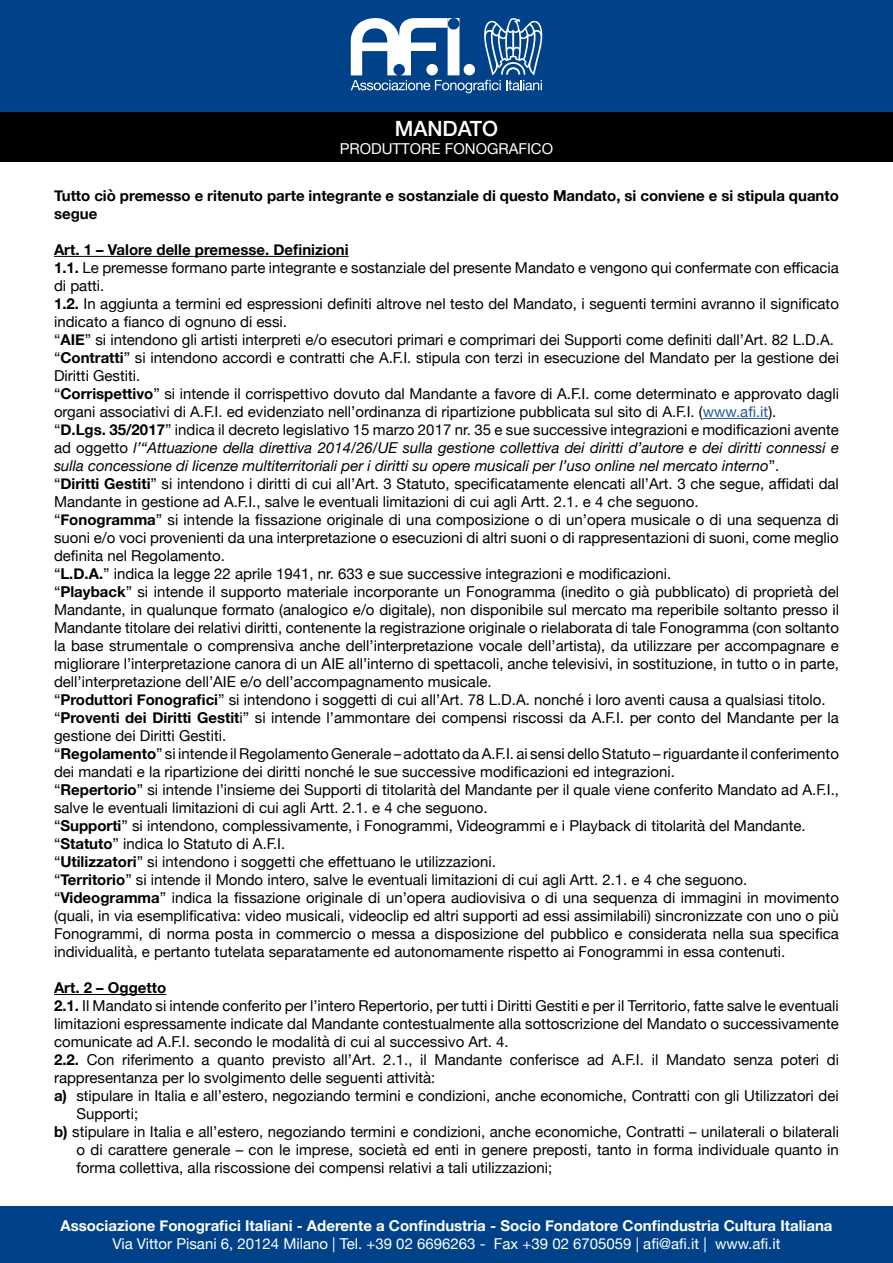
<style>
.page{position:relative;width:893px;height:1263px;background:#fff}
.page>*{position:absolute;margin:0;border:0;box-sizing:border-box;transform-origin:0 0}
.t1{font:500 21px "Helvetica Neue";color:#fff}
.t2{font:15px/18px "Helvetica Neue";color:#000}
.t3{font:15px "Helvetica Neue";color:#fff}
.t4{font:700 15px/18px "Helvetica Neue";color:#000}
.t5{font:700 15px "Helvetica Neue";color:#fff}
.s1{font-weight:700}
.s2{color:#275b9b}
.s3{font-style:italic}
.s4{color:#fff}
</style>
<div class="page">
<hr style="left:54px;top:256px;width:295px;height:1px;background:#000">
<hr style="left:703px;top:418px;width:65px;height:1px;background:#275b9b">
<hr style="left:54px;top:994px;width:112px;height:1px;background:#000">
<div style="left:0;top:1207px;width:893px;height:56px;background:#004289"></div>
<div style="left:0;top:106px;width:893px;height:56px;background:#000"></div>
<div style="left:0;top:0;width:893px;height:111px;background:#004289"></div>
<svg style="left:351px;top:18px;width:192px;height:75px"></svg>
<h1 class="t1" style="left:395px;top:115px;width:105px">MANDATO</h1>
<p class="t3" style="left:340px;top:139px;width:215px">PRODUTTORE FONOGRAFICO</p>
<p class="t4" style="left:54px;top:186px;width:786px">Tutto ciò premesso e ritenuto parte integrante e sostanziale di questo Mandato, si conviene e si stipula quanto segue</p>
<p class="t2" style="left:54px;top:240px;width:786px"><span class="s1">Art. 1 – Valore delle premesse. Definizioni<br>1.1.</span> Le premesse formano parte integrante e sostanziale del presente Mandato e vengono qui confermate con efficacia di patti.<br><span class="s1">1.2.</span> In aggiunta a termini ed espressioni definiti altrove nel testo del Mandato, i seguenti termini avranno il significato indicato a fianco di ognuno di essi.<br>“<span class="s1">AIE</span>” si intendono gli artisti interpreti e/o esecutori primari e comprimari dei Supporti come definiti dall’Art. 82 L.D.A. “<span class="s1">Contratti</span>” si intendono accordi e contratti che A.F.I. stipula con terzi in esecuzione del Mandato per la gestione dei Diritti Gestiti.<br>“<span class="s1">Corrispettivo</span>” si intende il corrispettivo dovuto dal Mandante a favore di A.F.I. come determinato e approvato dagli organi associativi di A.F.I. ed evidenziato nell’ordinanza di ripartizione pubblicata sul sito di A.F.I. (<span class="s2">www.afi.it</span>).<br>“<span class="s1">D.Lgs. 35/2017</span>” indica il decreto legislativo 15 marzo 2017 nr. 35 e sue successive integrazioni e modificazioni avente ad oggetto <span class="s3">l’“Attuazione della direttiva 2014/26/UE sulla gestione collettiva dei diritti d’autore e dei diritti connessi e sulla concessione di licenze multiterritoriali per i diritti su opere musicali per l’uso online nel mercato interno</span>”.<br>“<span class="s1">Diritti Gestiti</span>” si intendono i diritti di cui all’Art. 3 Statuto, specificatamente elencati all’Art. 3 che segue, affidati dal Mandante in gestione ad A.F.I., salve le eventuali limitazioni di cui agli Artt. 2.1. e 4 che seguono.<br>“<span class="s1">Fonogramma</span>” si intende la fissazione originale di una composizione o di un’opera musicale o di una sequenza di suoni e/o voci provenienti da una interpretazione o esecuzioni di altri suoni o di rappresentazioni di suoni, come meglio definita nel Regolamento.<br>“<span class="s1">L.D.A.</span>” indica la legge 22 aprile 1941, nr. 633 e sue successive integrazioni e modificazioni.<br>“<span class="s1">Playback</span>” si intende il supporto materiale incorporante un Fonogramma (inedito o già pubblicato) di proprietà del Mandante, in qualunque formato (analogico e/o digitale), non disponibile sul mercato ma reperibile soltanto presso il Mandante titolare dei relativi diritti, contenente la registrazione originale o rielaborata di tale Fonogramma (con soltanto la base strumentale o comprensiva anche dell’interpretazione vocale dell’artista), da utilizzare per accompagnare e migliorare l’interpretazione canora di un AIE all’interno di spettacoli, anche televisivi, in sostituzione, in tutto o in parte, dell’interpretazione dell’AIE e/o dell’accompagnamento musicale.<br>“<span class="s1">Produttori Fonografici</span>” si intendono i soggetti di cui all’Art. 78 L.D.A. nonché i loro aventi causa a qualsiasi titolo. “<span class="s1">Proventi dei Diritti Gestit</span>i” si intende l’ammontare dei compensi riscossi da A.F.I. per conto del Mandante per la gestione dei Diritti Gestiti.<br>“<span class="s1">Regolamento</span>” si intende il Regolamento Generale – adottato da A.F.I. ai sensi dello Statuto – riguardante il conferimento dei mandati e la ripartizione dei diritti nonché le sue successive modificazioni ed integrazioni.<br>“<span class="s1">Repertorio</span>” si intende l’insieme dei Supporti di titolarità del Mandante per il quale viene conferito Mandato ad A.F.I., salve le eventuali limitazioni di cui agli Artt. 2.1. e 4 che seguono.<br>“<span class="s1">Supporti</span>” si intendono, complessivamente, i Fonogrammi, Videogrammi e i Playback di titolarità del Mandante. “<span class="s1">Statuto</span>” indica lo Statuto di A.F.I.<br>“<span class="s1">Utilizzatori</span>” si intendono i soggetti che effettuano le utilizzazioni.<br>“<span class="s1">Territorio</span>” si intende il Mondo intero, salve le eventuali limitazioni di cui agli Artt. 2.1. e 4 che seguono. “<span class="s1">Videogramma</span>” indica la fissazione originale di un’opera audiovisiva o di una sequenza di immagini in movimento (quali, in via esemplificativa: video musicali, videoclip ed altri supporti ad essi assimilabili) sincronizzate con uno o più Fonogrammi, di norma posta in commercio o messa a disposizione del pubblico e considerata nella sua specifica individualità, e pertanto tutelata separatamente ed autonomamente rispetto ai Fonogrammi in essa contenuti.</p>
<p class="t2" style="left:54px;top:978px;width:786px"><span class="s1">Art. 2 – Oggetto<br>2.1.</span> Il Mandato si intende conferito per l’intero Repertorio, per tutti i Diritti Gestiti e per il Territorio, fatte salve le eventuali limitazioni espressamente indicate dal Mandante contestualmente alla sottoscrizione del Mandato o successivamente comunicate ad A.F.I. secondo le modalità di cui al successivo Art. 4.<br><span class="s1">2.2.</span> Con riferimento a quanto previsto all’Art. 2.1., il Mandante conferisce ad A.F.I. il Mandato senza poteri di rappresentanza per lo svolgimento delle seguenti attività:<br><span class="s1">a)</span> stipulare in Italia e all’estero, negoziando termini e condizioni, anche economiche, Contratti con gli Utilizzatori dei <span class="s4">___</span>Supporti;<br><span class="s1">b)</span> stipulare in Italia e all’estero, negoziando termini e condizioni, anche economiche, Contratti – unilaterali o bilaterali <span class="s4">___</span>o di carattere generale – con le imprese, società ed enti in genere preposti, tanto in forma individuale quanto in <span class="s4">___</span>forma collettiva, alla riscossione dei compensi relativi a tali utilizzazioni;</p>
<p class="t5" style="left:60px;top:1216px;width:774px">Associazione Fonografici Italiani - Aderente a Confindustria - Socio Fondatore Confindustria Cultura Italiana</p>
<p class="t3" style="left:112px;top:1235px;width:669px">Via Vittor Pisani 6, 20124 Milano | Tel. +39 02 6696263 - Fax +39 02 6705059 | afi@afi.it | www.afi.it</p>
</div>
